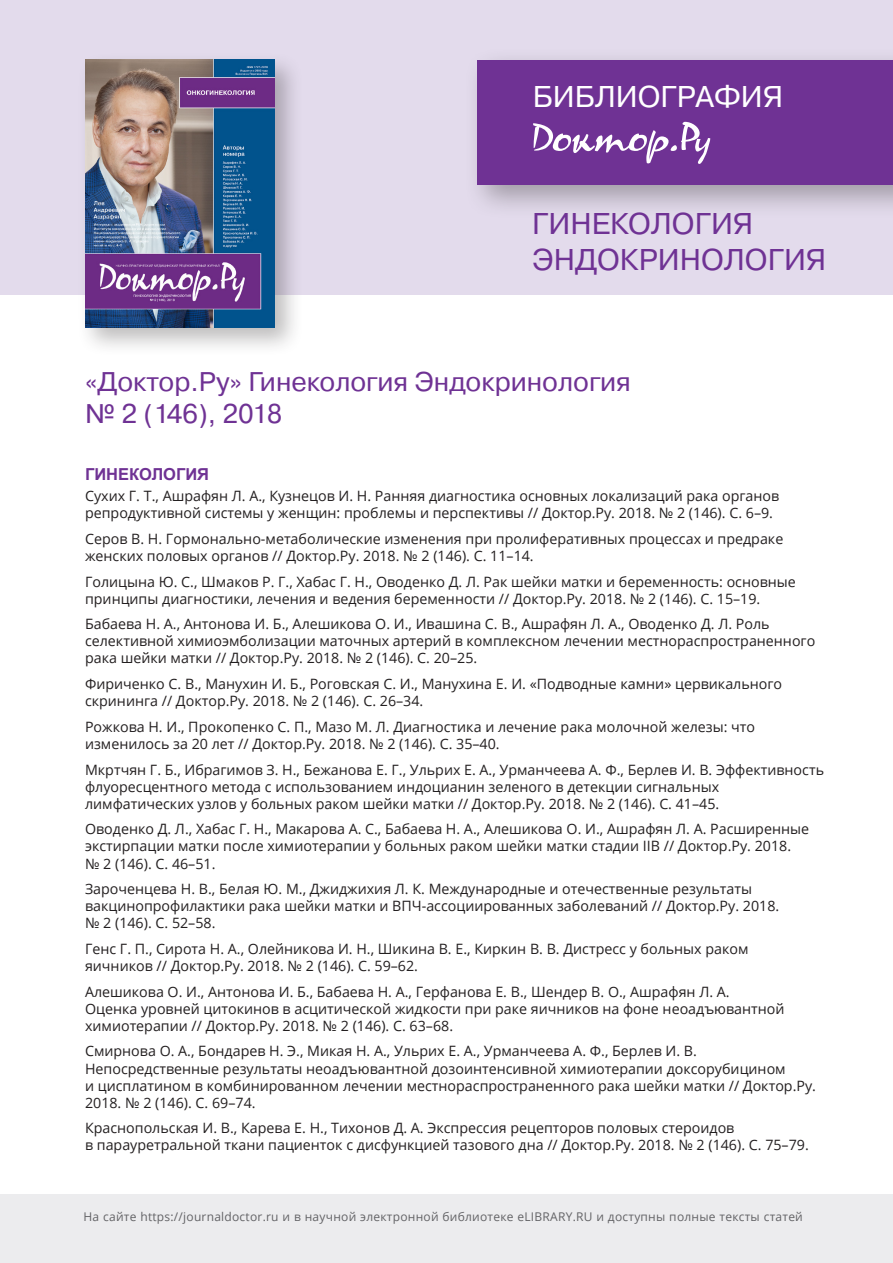
<style>
.page{position:relative;width:893px;height:1263px;background:#fff}
.page>*{position:absolute;margin:0;border:0;box-sizing:border-box;transform-origin:0 0}
.t1{font:30px "Pragmatica C";color:#6f3294}
.t2{font:30px "Pragmatica C";color:#fff}
.t3{font:27px "Pragmatica C";color:#6f3294}
.t4{font:700 16.5px "Arial";color:#6f3294}
.t5{font:14.25px/17.1px "Open Sans";color:#231f20}
.Osnova_text{font:12px "Open Sans";letter-spacing:.02em;color:#636366}
</style>
<div class="page">
<div style="left:0;top:0;width:893px;height:295px;background:#e3dbec"></div>
<div style="left:464px;top:47px;width:429px;height:172px;background:#231f20;opacity:.35"></div>
<div style="left:477px;top:61px;width:416px;height:124px;background:#6f3294"></div>
<svg style="left:533px;top:122px;width:177px;height:42px"></svg>
<div style="left:0;top:1195px;width:893px;height:68px;background:#ececee"></div>
<div style="left:77px;top:51px;width:227px;height:306px;background:#231f20;opacity:.3"></div>
<img style="left:85px;top:60px;width:189px;height:267px">
<p class="t2" style="left:533px;top:80px;width:252px">БИБЛИОГРАФИЯ</p>
<p class="t1" style="left:532px;top:207px;width:223px">ГИНЕКОЛОГИЯ</p>
<p class="t1" style="left:532px;top:243px;width:296px">ЭНДОКРИНОЛОГИЯ</p>
<p class="t3" style="left:85px;top:367px;width:547px">«Доктор.Ру» Гинекология Эндокринология</p>
<p class="t3" style="left:85px;top:399px;width:199px">№ 2 (146), 2018</p>
<p class="t4" style="left:85px;top:463px;width:126px">ГИНЕКОЛОГИЯ</p>
<p class="t5" style="left:85px;top:487px;width:696px">Сухих Г. Т., Ашрафян Л. А., Кузнецов И. Н. Ранняя диагностика основных локализаций рака органов репродуктивной системы у женщин: проблемы и перспективы // Доктор.Ру. 2018. № 2 (146). С. 6–9.</p>
<p class="t5" style="left:85px;top:530px;width:700px">Серов В. Н. Гормонально-метаболические изменения при пролиферативных процессах и предраке женских половых органов // Доктор.Ру. 2018. № 2 (146). С. 11–14.</p>
<p class="t5" style="left:85px;top:572px;width:712px">Голицына Ю. С., Шмаков Р. Г., Хабас Г. Н., Оводенко Д. Л. Рак шейки матки и беременность: основные принципы диагностики, лечения и ведения беременности // Доктор.Ру. 2018. № 2 (146). С. 15–19.</p>
<p class="t5" style="left:85px;top:615px;width:732px">Бабаева Н. А., Антонова И. Б., Алешикова О. И., Ивашина С. В., Ашрафян Л. А., Оводенко Д. Л. Роль селективной химиоэмболизации маточных артерий в комплексном лечении местнораспространенного рака шейки матки // Доктор.Ру. 2018. № 2 (146). С. 20–25.</p>
<p class="t5" style="left:85px;top:675px;width:699px">Фириченко С. В., Манухин И. Б., Роговская С. И., Манухина Е. И. «Подводные камни» цервикального скрининга // Доктор.Ру. 2018. № 2 (146). С. 26–34.</p>
<p class="t5" style="left:85px;top:718px;width:671px">Рожкова Н. И., Прокопенко С. П., Мазо М. Л. Диагностика и лечение рака молочной железы: что изменилось за 20 лет // Доктор.Ру. 2018. № 2 (146). С. 35–40.</p>
<p class="t5" style="left:85px;top:760px;width:741px">Мкртчян Г. Б., Ибрагимов З. Н., Бежанова Е. Г., Ульрих Е. А., Урманчеева А. Ф., Берлев И. В. Эффективность флуоресцентного метода с использованием индоцианин зеленого в детекции сигнальных лимфатических узлов у больных раком шейки матки // Доктор.Ру. 2018. № 2 (146). С. 41–45.</p>
<p class="t5" style="left:85px;top:820px;width:725px">Оводенко Д. Л., Хабас Г. Н., Макарова А. С., Бабаева Н. А., Алешикова О. И., Ашрафян Л. А. Расширенные экстирпации матки после химиотерапии у больных раком шейки матки стадии IIB // Доктор.Ру. 2018. № 2 (146). С. 46–51.</p>
<p class="t5" style="left:85px;top:880px;width:696px">Зароченцева Н. В., Белая Ю. М., Джиджихия Л. К. Международные и отечественные результаты вакцинопрофилактики рака шейки матки и ВПЧ-ассоциированных заболеваний // Доктор.Ру. 2018. № 2 (146). С. 52–58.</p>
<p class="t5" style="left:85px;top:940px;width:665px">Генс Г. П., Сирота Н. А., Олейникова И. Н., Шикина В. Е., Киркин В. В. Дистресс у больных раком яичников // Доктор.Ру. 2018. № 2 (146). С. 59–62.</p>
<p class="t5" style="left:85px;top:982px;width:701px">Алешикова О. И., Антонова И. Б., Бабаева Н. А., Герфанова Е. В., Шендер В. О., Ашрафян Л. А.<br>Оценка уровней цитокинов в асцитической жидкости при раке яичников на фоне неоадъювантной химиотерапии // Доктор.Ру. 2018. № 2 (146). С. 63–68.</p>
<p class="t5" style="left:85px;top:1042px;width:732px">Смирнова О. А., Бондарев Н. Э., Микая Н. А., Ульрих Е. А., Урманчеева А. Ф., Берлев И. В.<br>Непосредственные результаты неоадъювантной дозоинтенсивной химиотерапии доксорубицином<br>и цисплатином в комбинированном лечении местнораспространенного рака шейки матки // Доктор.Ру.<br>2018. № 2 (146). С. 69–74.</p>
<p class="t5" style="left:85px;top:1119px;width:725px">Краснопольская И. В., Карева Е. Н., Тихонов Д. А. Экспрессия рецепторов половых стероидов<br>в парауретральной ткани пациенток с дисфункцией тазового дна // Доктор.Ру. 2018. № 2 (146). С. 75–79.</p>
<p class="Osnova_text" style="left:84px;top:1208px;width:721px">На сайте https://journaldoctor.ru и в научной электронной библиотеке eLIBRARY.RU и доступны полные тексты статей</p>
</div>
